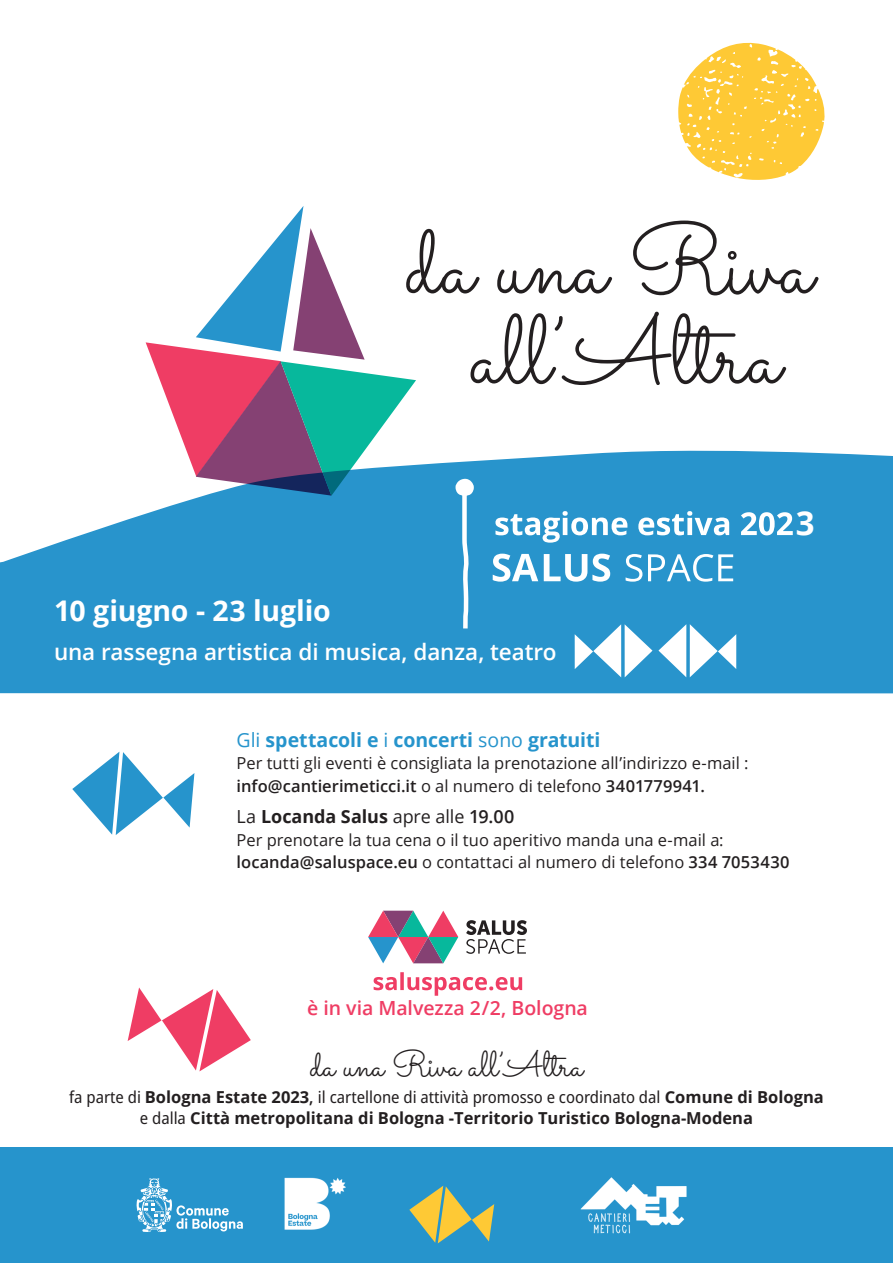
<style>
.page{position:relative;width:893px;height:1263px;background:#fff}
.page>*{position:absolute;margin:0;border:0;box-sizing:border-box;transform-origin:0 0}
.t1{font:97.5px/90px "Sacramento";color:#231f20;text-align:center}
.t2{font:36px "Sacramento";color:#231f20}
.t3{font:700 33px "Open Sans";color:#fff}
.t4{font:700 28.5px "Open Sans";letter-spacing:-.005em;color:#fff}
.t5{font:600 22.5px "Open Sans";letter-spacing:-.005em;color:#fff}
.t6{font:700 19.5px "Open Sans";letter-spacing:-.005em;color:#2694cc}
.t7{font:600 19.5px "Open Sans";letter-spacing:-.005em;color:#ef3d64}
.t8{font:700 18px "Open Sans";color:#231f20}
.t9{font:16.5px/22.5px "Open Sans";color:#231f20}
.t10{font:semi-condensed 16.5px "Noto Sans";color:#231f20}
.t11{font:700 16.5px "Open Sans";color:#231f20}
.s1{font-weight:400}
.s2{font-weight:600}
.s3{font-family:"Open Sans";font-weight:700;font-stretch:normal}
.s4{font-family:"Open Sans";font-weight:600;font-stretch:normal}
.s5{font-family:"Noto Sans";font-weight:400;font-stretch:semi-condensed}
</style>
<div class="page">
<div style="left:0;top:1147px;width:893px;height:116px;background:#2694cc"></div>
<svg style="left:0;top:450px;width:893px;height:243px;background:#3a9dd0"></svg>
<svg style="left:146px;top:206px;width:270px;height:290px"></svg>
<svg style="left:678px;top:42px;width:147px;height:138px"></svg>
<svg style="left:575px;top:624px;width:77px;height:53px"></svg>
<svg style="left:658px;top:624px;width:78px;height:53px"></svg>
<svg style="left:493px;top:554px;width:45px;height:28px"></svg>
<svg style="left:544px;top:554px;width:66px;height:28px"></svg>
<svg style="left:626px;top:554px;width:16px;height:28px"></svg>
<svg style="left:648px;top:554px;width:85px;height:28px"></svg>
<svg style="left:495px;top:511px;width:132px;height:32px"></svg>
<svg style="left:638px;top:511px;width:91px;height:24px"></svg>
<svg style="left:741px;top:512px;width:52px;height:23px"></svg>
<svg style="left:455px;top:478px;width:19px;height:155px"></svg>
<svg style="left:128px;top:987px;width:123px;height:84px"></svg>
<svg style="left:72px;top:752px;width:122px;height:83px"></svg>
<img style="left:284px;top:1177px;width:62px;height:53px">
<img style="left:580px;top:1177px;width:107px;height:57px">
<svg style="left:136px;top:1178px;width:107px;height:54px"></svg>
<svg style="left:374px;top:972px;width:148px;height:24px"></svg>
<svg style="left:466px;top:920px;width:61px;height:34px"></svg>
<svg style="left:368px;top:911px;width:90px;height:52px"></svg>
<svg style="left:409px;top:1186px;width:85px;height:57px"></svg>
<h1 class="t1" style="left:405px;top:214px;width:410px">da una Riva all’Altra</h1>
<h3 class="t4" style="left:54px;top:591px;width:278px">10 giugno - 23 luglio</h3>
<h3 class="t5" style="left:54px;top:637px;width:504px">una rassegna artistica di musica, danza, teatro</h3>
<h3 class="t3" style="left:796px;top:500px;width:20px">3</h3>
<p class="t6" style="left:237px;top:726px;width:365px"><span class="s1">Gli</span> spettacoli <span class="s1">i</span>e concerti <span class="s1">sono</span> gratuiti</p>
<p class="t9" style="left:237px;top:751px;width:513px">Per tutti gli eventi è consigliata la prenotazione all’indirizzo -e mail : <span class="s2">info@cantierimeticci i t.</span> o al numero di telefono <span class="s2">3401779941.</span></p>
<p class="t8" style="left:237px;top:804px;width:279px"><span class="s1">La</span> Locanda Salus <span class="s1">apre alle</span> <span class="s2">19.00</span></p>
<p class="t9" style="left:237px;top:828px;width:554px">Per prenotare la tua cena o il tuo aperitivo manda una -e mail :a <span class="s2">locanda@saluspace.eu</span> o contattaci al numero di telefono <span class="s2">334 7053430</span></p>
<p class="t7" style="left:307px;top:994px;width:282px">inè via Malvezza 2/2, Bologna</p>
<h2 class="t2" style="left:310px;top:1042px;width:275px">da una Riva all’Altra</h2>
<p class="t10" style="left:69px;top:1085px;width:756px">fa parte di <span class="s3">Bologna Estate 2023</span><span class="s4">,</span> il cartellone di attività promosso e coordinato dal <span class="s3">Comune di Bologna</span></p>
<p class="t11" style="left:140px;top:1106px;width:615px"><span class="s5">e dalla</span> Città metropolitana di Bologna -Territorio Turistico Bologna-Modena</p>
</div>
